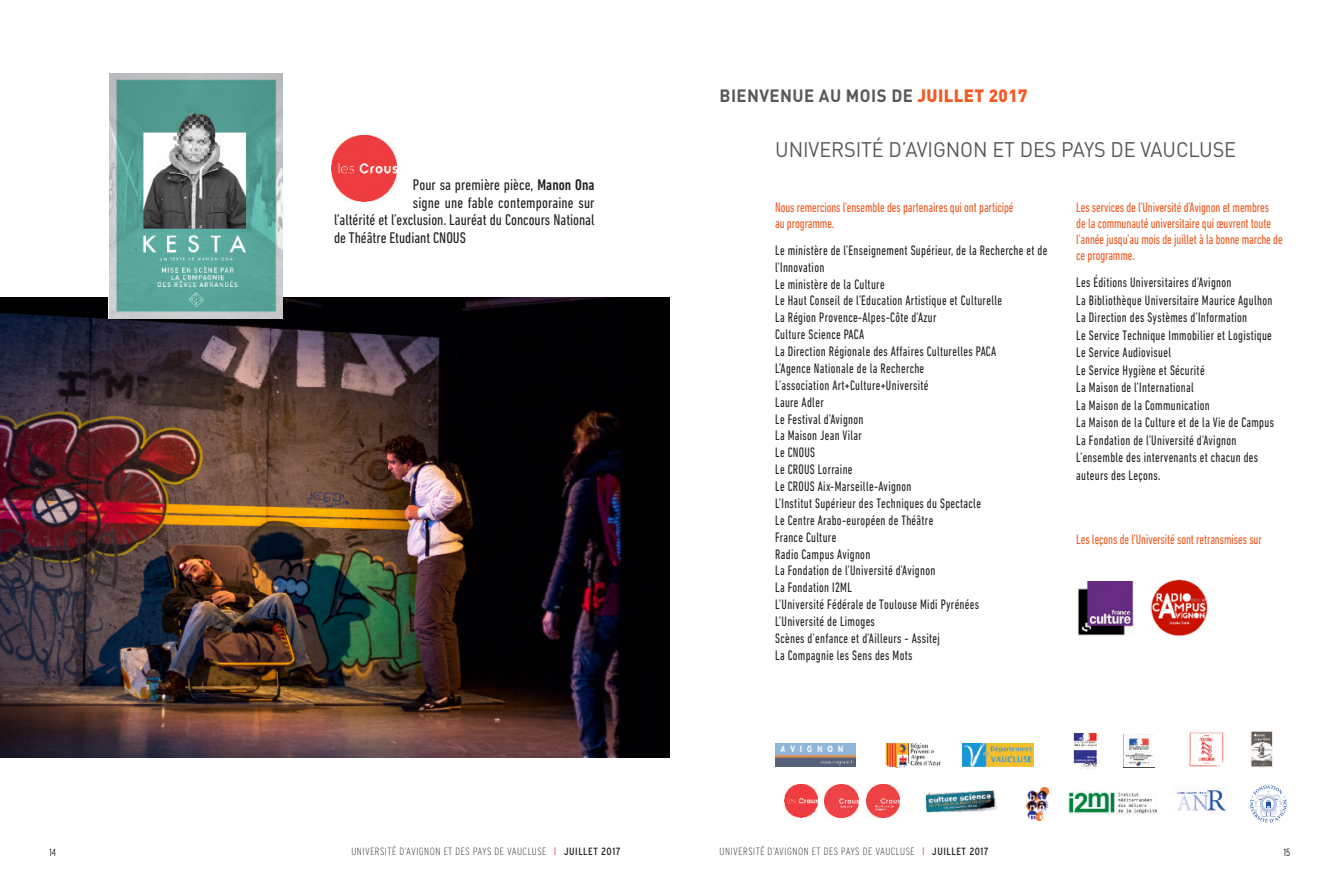
<style>
.page{position:relative;width:1340px;height:893px;background:#fff}
.page>*{position:absolute;margin:0;border:0;box-sizing:border-box;transform-origin:0 0}
.t1{font:20.82px "DIN";letter-spacing:-.005em;color:#595856;scale:.95 1}
.t2{font:17.68px "DIN Bold Alternate";letter-spacing:.025em;color:#595856;scale:.95 1}
.t3{font:condensed 15.75px "DIN Next LT Pro";color:#231f20}
.t4{font:condensed 14px/16.8px "DIN Next LT Pro";letter-spacing:.025em;color:#231f20;scale:.9 1}
.t5{font:condensed 14px/15.8px "DIN Next LT Pro";letter-spacing:-.005em;color:#f15921;scale:.9 1}
.t6{font:200 condensed 10.5px "Interstate";letter-spacing:.05em;color:#231f20}
.t7{font:300 condensed 10.5px "Interstate";color:#231f20;scale:.9 1}
.s1{font-family:"DIN";font-weight:900;color:#f15921}
.s2{font-weight:500}
.s3{font-family:"Conduit ITC";font-stretch:normal;font-size:12.25px;color:#ed105b}
.s4{font-weight:400}
</style>
<div class="page">
<img style="left:925px;top:791px;width:71px;height:21px">
<img style="left:1189px;top:732px;width:35px;height:35px">
<img style="left:1073px;top:733px;width:23px;height:36px">
<img style="left:1123px;top:734px;width:30px;height:33px">
<img style="left:1172px;top:789px;width:54px;height:25px">
<img style="left:885px;top:743px;width:56px;height:25px">
<img style="left:962px;top:743px;width:71px;height:24px">
<img style="left:775px;top:744px;width:80px;height:23px">
<svg style="left:1271px;top:731px;width:2px;height:37px"></svg>
<img style="left:1250px;top:731px;width:21px;height:37px">
<img style="left:1026px;top:787px;width:22px;height:33px">
<img style="left:784px;top:784px;width:33px;height:33px">
<img style="left:824px;top:784px;width:34px;height:34px">
<img style="left:866px;top:784px;width:33px;height:33px">
<img style="left:331px;top:136px;width:65px;height:65px">
<svg style="left:1249px;top:785px;width:37px;height:38px"></svg>
<img style="left:1077px;top:581px;width:56px;height:54px">
<img style="left:1151px;top:579px;width:56px;height:57px">
<img style="left:1068px;top:792px;width:88px;height:22px">
<img style="left:0;top:297px;width:669px;height:460px">
<img style="left:109px;top:73px;width:174px;height:246px">
<p class="t2" style="left:719px;top:85px;width:325px">BIENVENUE AU MOIS DE <span class="s1">JUILLET 2017</span></p>
<p class="t3" style="left:413px;top:176px;width:183px">Pour sa première pièce, <span class="s2">Manon Ona</span></p>
<p class="t3" style="left:413px;top:193px;width:183px">signe une fable contemporaine sur</p>
<p class="t3" style="left:334px;top:211px;width:262px">l’altérité et l’exclusion. Lauréat du Concours National</p>
<p class="t3" style="left:334px;top:228px;width:133px">de Théâtre Etudiant CNOUS</p>
<h1 class="t1" style="left:775px;top:137px;width:487px">UNIVERSITÉ D’AVIGNON ET DES PAYS DE VAUCLUSE</h1>
<p class="t5" style="left:775px;top:200px;width:266px">Nous remercions l'ensemble des partenaires qui ont participé au programme.</p>
<p class="t4" style="left:775px;top:242px;width:304px">Le ministère de l’Enseignement Supérieur, de la Recherche et de l’Innovation<br>Le ministère de la Culture<br>Le Haut Conseil de l’Education Artistique et Culturelle<br>La Région Provence-Alpes-Côte d’Azur<br>Culture Science PACA<br>La Direction Régionale des Affaires Culturelles PACA<br>L’Agence Nationale de la Recherche<br>L’association Art+Culture+Université<br>Laure Adler<br>Le Festival d’Avignon<br>La Maison Jean Vilar<br>Le CNOUS<br>Le CROUS Lorraine<br>Le CROUS Aix-Marseille-Avignon<br>L’Institut Supérieur des Techniques du Spectacle<br>Le Centre Arabo-européen de Théâtre<br>France Culture<br>Radio Campus Avignon<br>La Fondation de l’Université d’Avignon<br>La Fondation I2ML<br>L’Université Fédérale de Toulouse Midi Pyrénées<br>L’Université de Limoges<br>Scènes d’enfance et d’Ailleurs - Assitej<br>La Compagnie les Sens des Mots</p>
<p class="t5" style="left:1076px;top:200px;width:231px">Les services de l’Université d’Avignon et membres<br>de la communauté universitaire qui œuvrent toute l’année jusqu’au mois de juillet à la bonne marche de ce programme.</p>
<p class="t4" style="left:1076px;top:273px;width:221px;line-height:17.5px">Les Éditions Universitaires d’Avignon<br>La Bibliothèque Universitaire Maurice Agulhon La Direction des Systèmes d’Information<br>Le Service Technique Immobilier et Logistique Le Service Audiovisuel<br>Le Service Hygiène et Sécurité<br>La Maison de l’International<br>La Maison de la Communication<br>La Maison de la Culture et de la Vie de Campus La Fondation de l’Université d’Avignon L’ensemble des intervenants et chacun des auteurs des Leçons.</p>
<p class="t5" style="left:1076px;top:532px;width:208px">Les leçons de l’Université sont retransmises sur</p>
<p class="t7" style="left:50px;top:846px;width:9px">14</p>
<p class="t6" style="left:351px;top:845px;width:270px">UNIVERSITÉ D’AVIGNON ET DES PAYS DE VAUCLUSE <span class="s3">I</span> <span class="s4">JUILLET 2017</span></p>
<p class="t6" style="left:719px;top:845px;width:270px">UNIVERSITÉ D’AVIGNON ET DES PAYS DE VAUCLUSE <span class="s3">I</span> <span class="s4">JUILLET 2017</span></p>
<p class="t7" style="left:1283px;top:846px;width:9px">15</p>
</div>
